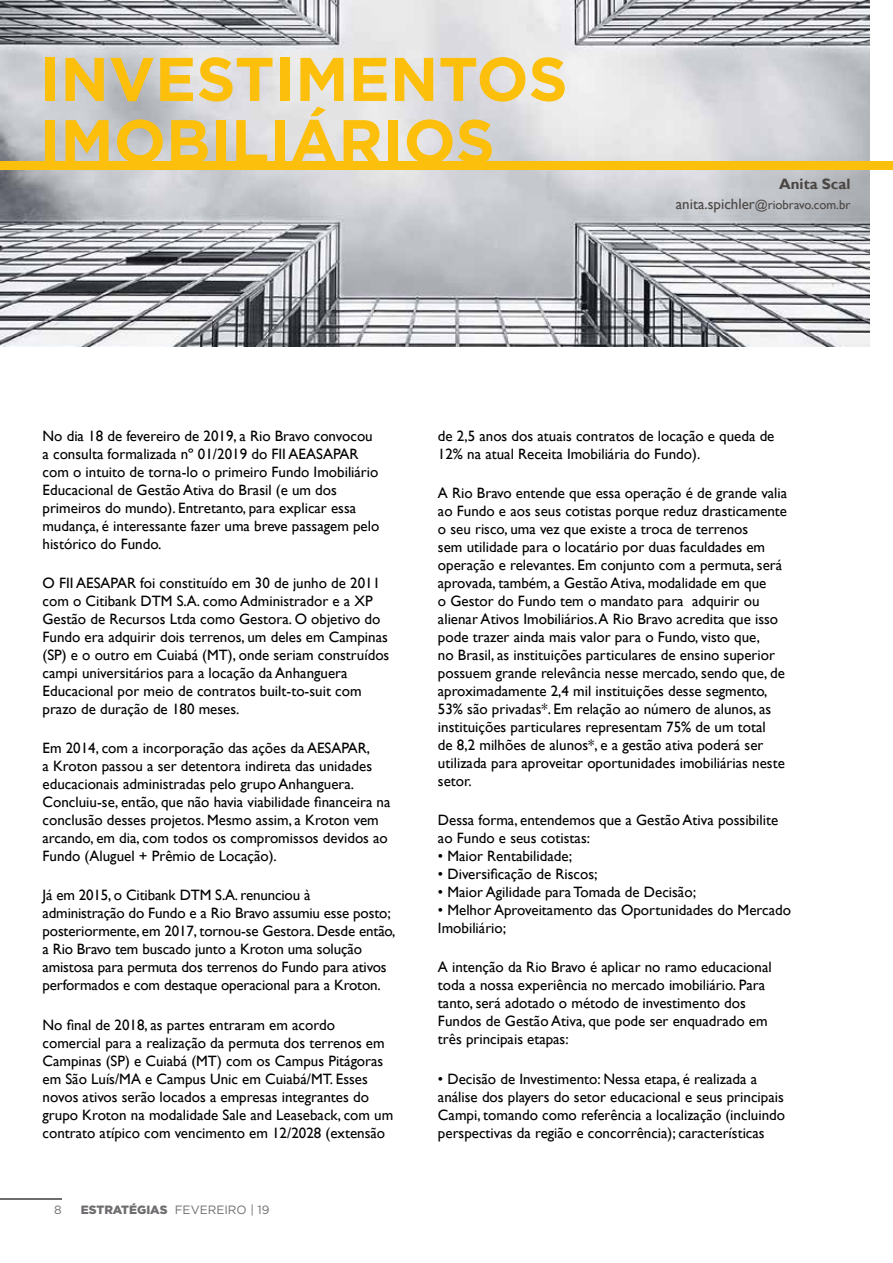
<style>
.page{position:relative;width:893px;height:1263px;background:#fff}
.page>*{position:absolute;margin:0;border:0;box-sizing:border-box;transform-origin:0 0}
.t1{font:700 61.5px/62.2px "Gotham";color:#fcbf0b}
.t2{font:15px/18px "Gill Sans";color:#000}
.t3{font:700 15px "Gill Sans";color:#4a4644}
.t4{font:12.75px "Gill Sans";color:#4a4644}
.t5{font:12px "Gotham";color:#6f6c6f}
.s1{font-size:15px}
.s2{font-weight:900}
</style>
<div class="page">
<hr style="left:0;top:1198px;width:62px;height:1px;background:#6f6c6f">
<img style="left:0;top:0;width:870px;height:347px">
<div style="left:0;top:162px;width:893px;height:8px;background:#fcbf0b"></div>
<h1 class="t1" style="left:40px;top:48px;width:530px">INVESTIMENTOS<br>IMOBILIÁRIOS</h1>
<p class="t3" style="left:779px;top:175px;width:73px">Anita Scal</p>
<p class="t4" style="left:676px;top:197px;width:176px"><span class="s1">anita.spichler</span>@riobravo.com.br</p>
<p class="t2" style="left:43px;top:427px;width:338px">No dia 18 de fevereiro de 2019, a Rio Bravo convocou a consulta formalizada nº 01/2019 do FII AEASAPAR com o intuito de torna-lo o primeiro Fundo Imobiliário Educacional de Gestão Ativa do Brasil (e um dos primeiros do mundo). Entretanto, para explicar essa mudança, é interessante fazer uma breve passagem pelo histórico do Fundo.</p>
<p class="t2" style="left:43px;top:574px;width:348px">O FII AESAPAR foi constituído em 30 de junho de 2011 com o Citibank DTM S.A. como Administrador e a XP Gestão de Recursos Ltda como Gestora. O objetivo do Fundo era adquirir dois terrenos, um deles em Campinas (SP) e o outro em Cuiabá (MT), onde seriam construídos campi universitários para a locação da Anhanguera Educacional por meio de contratos built-to-suit com prazo de duração de 180 meses.</p>
<p class="t2" style="left:43px;top:739px;width:350px">Em 2014, com a incorporação das ações da AESAPAR,<br>a Kroton passou a ser detentora indireta das unidades educacionais administradas pelo grupo Anhanguera.<br>Concluiu-se, então, que não havia viabilidade financeira na conclusão desses projetos. Mesmo assim, a Kroton vem arcando, em dia, com todos os compromissos devidos ao Fundo (Aluguel + Prêmio de Locação).</p>
<p class="t2" style="left:43px;top:887px;width:355px">Já em 2015, o Citibank DTM S.A. renunciou à administração do Fundo e a Rio Bravo assumiu esse posto; posteriormente, em 2017, tornou-se Gestora. Desde então, a Rio Bravo tem buscado junto a Kroton uma solução amistosa para permuta dos terrenos do Fundo para ativos performados e com destaque operacional para a Kroton.</p>
<p class="t2" style="left:43px;top:1016px;width:352px">No final de 2018, as partes entraram em acordo comercial para a realização da permuta dos terrenos em Campinas (SP) e Cuiabá (MT) com os Campus Pitágoras em São Luís/MA e Campus Unic em Cuiabá/MT. Esses novos ativos serão locados a empresas integrantes do grupo Kroton na modalidade Sale and Leaseback, com um contrato atípico com vencimento em 12/2028 (extensão</p>
<p class="t5" style="left:54px;top:1202px;width:9px">8</p>
<p class="t5" style="left:81px;top:1202px;width:190px"><span class="s2">ESTRATÉGIAS</span> FEVEREIRO | 19</p>
<p class="t2" style="left:438px;top:427px;width:338px">de 2,5 anos dos atuais contratos de locação e queda de<br>12% na atual Receita Imobiliária do Fundo).</p>
<p class="t2" style="left:438px;top:484px;width:351px">A Rio Bravo entende que essa operação é de grande valia ao Fundo e aos seus cotistas porque reduz drasticamente o seu risco, uma vez que existe a troca de terrenos<br>sem utilidade para o locatário por duas faculdades em operação e relevantes. Em conjunto com a permuta, será aprovada, também, a Gestão Ativa, modalidade em que<br>o Gestor do Fundo tem o mandato para adquirir ou alienar Ativos Imobiliários. A Rio Bravo acredita que isso pode trazer ainda mais valor para o Fundo, visto que,<br>no Brasil, as instituições particulares de ensino superior possuem grande relevância nesse mercado, sendo que, de aproximadamente 2,4 mil instituições desse segmento, 53% são privadas*. Em relação ao número de alunos, as instituições particulares representam 75% de um total<br>de 8,2 milhões de alunos*, e a gestão ativa poderá ser utilizada para aproveitar oportunidades imobiliárias neste setor.</p>
<p class="t2" style="left:438px;top:811px;width:342px">Dessa forma, entendemos que a Gestão Ativa possibilite ao Fundo e seus cotistas:</p>
<p class="t2" style="left:438px;top:847px;width:136px">• Maior Rentabilidade;</p>
<p class="t2" style="left:438px;top:865px;width:161px">• Diversificação de Riscos;</p>
<p class="t2" style="left:438px;top:883px;width:260px">• Maior Agilidade para Tomada de Decisão;</p>
<p class="t2" style="left:438px;top:901px;width:354px">• Melhor Aproveitamento das Oportunidades do Mercado<br>Imobiliário;</p>
<p class="t2" style="left:438px;top:958px;width:335px">A intenção da Rio Bravo é aplicar no ramo educacional toda a nossa experiência no mercado imobiliário. Para tanto, será adotado o método de investimento dos Fundos de Gestão Ativa, que pode ser enquadrado em três principais etapas:</p>
<p class="t2" style="left:438px;top:1070px;width:349px">• Decisão de Investimento: Nessa etapa, é realizada a análise dos players do setor educacional e seus principais Campi, tomando como referência a localização (incluindo perspectivas da região e concorrência); características</p>
</div>
